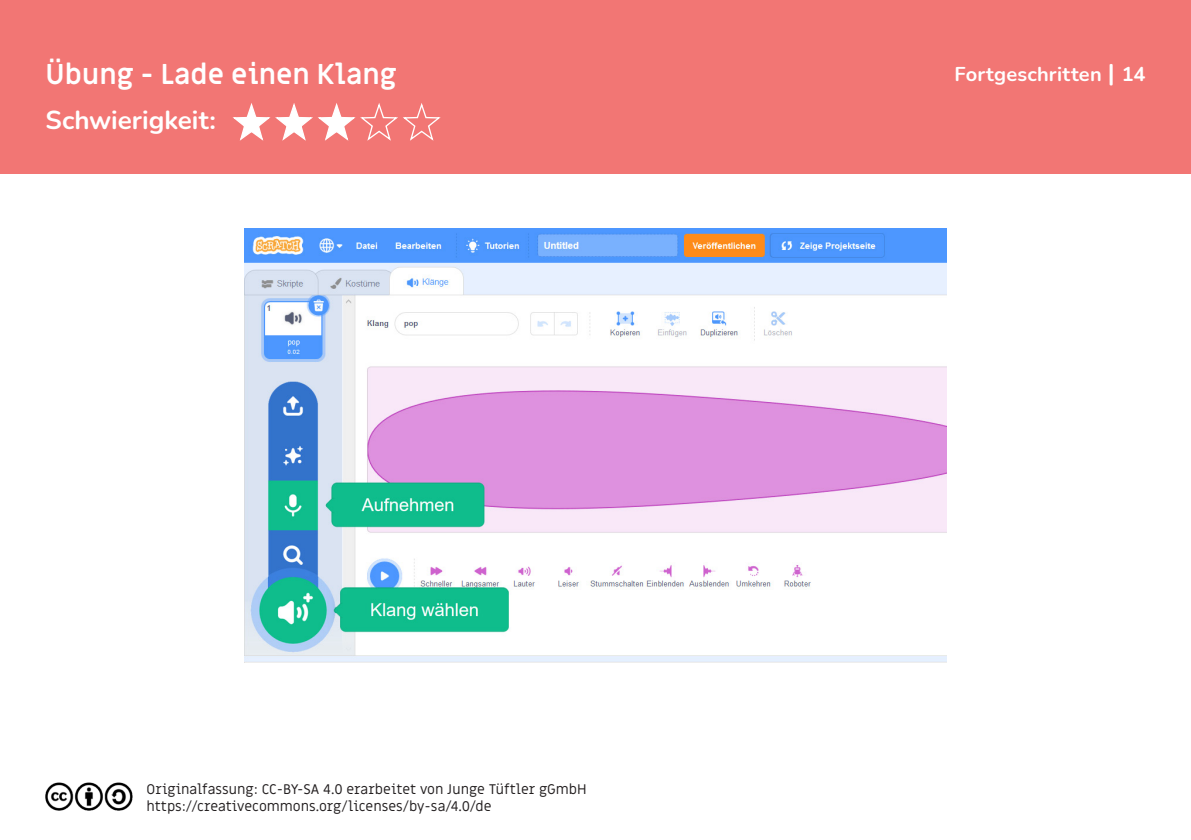
<style>
.page{position:relative;width:1191px;height:840px;background:#fff}
.page>*{position:absolute;margin:0;border:0;box-sizing:border-box;transform-origin:0 0}
.H2_Überschrift2_weiß{font:700 28px "Miriam Libre";color:#fff}
.t1{font:700 26px "Nunito";color:#fff}
.t2{font:700 20px "Nunito";letter-spacing:.01em;color:#fff}
.t3{font:14px/16.8px "Miriam Libre";color:#231f20}
.s1{font-size:24px}
</style>
<div class="page">
<div style="left:0;top:0;width:1191px;height:173px;background:#f27674"></div>
<img style="left:244px;top:228px;width:702px;height:434px">
<img style="left:46px;top:782px;width:87px;height:28px">
<svg style="left:232px;top:103px;width:209px;height:38px"></svg>
<h2 class="H2_Überschrift2_weiß" style="left:45px;top:57px;width:353px">Übung - Lade einen Klang</h2>
<h2 class="t1" style="left:45px;top:101px;width:172px">Schwierigkeit:</h2>
<p class="t3" style="left:146px;top:781px;width:441px">Originalfassung: CC-BY-SA 4.0 erarbeitet von Junge Tüftler gGmbH https://creativecommons.org/licenses/by-sa/4.0/de</p>
<h3 class="t2" style="left:954px;top:60px;width:193px">Fortgeschritten <span class="s1">|</span> 14</h3>
</div>
